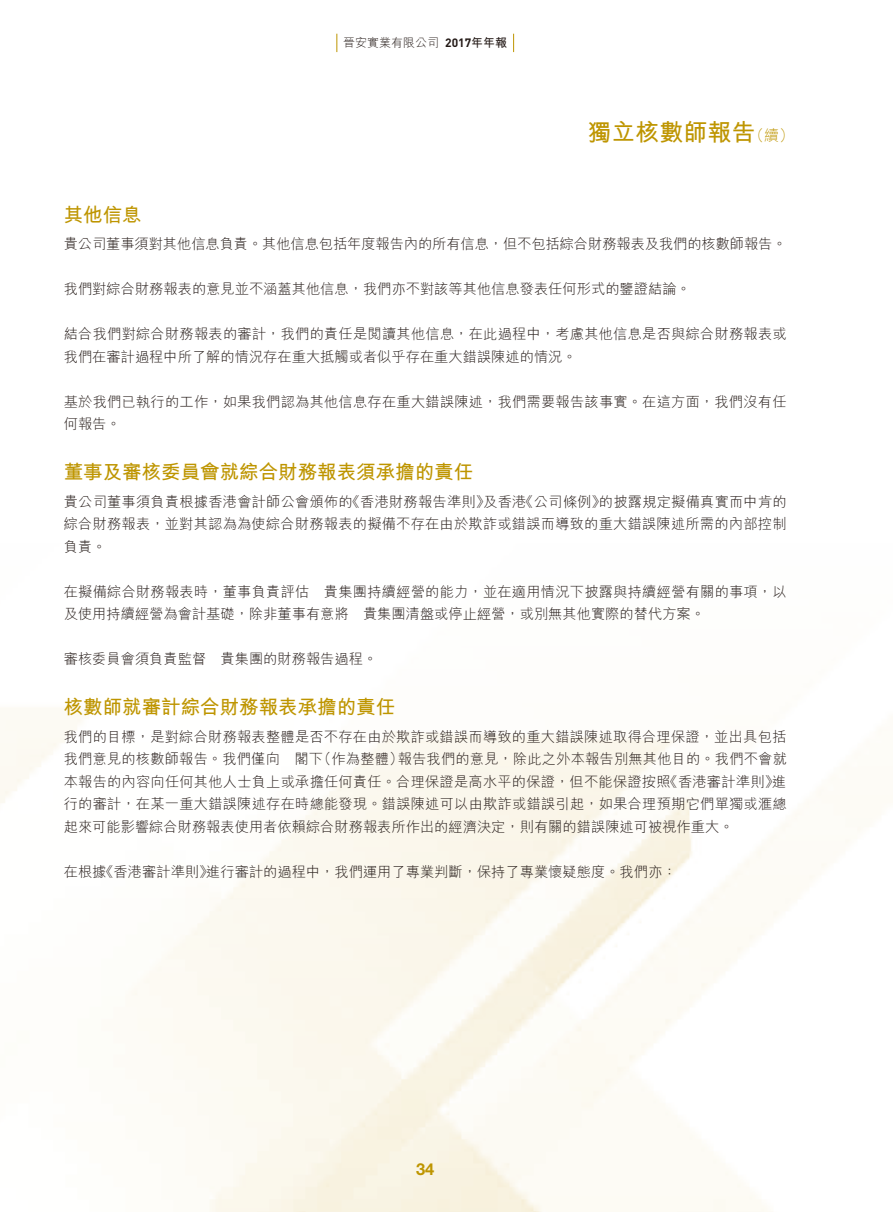
<style>
.page{position:relative;width:893px;height:1212px;background:#fff}
.page>*{position:absolute;margin:0;border:0;box-sizing:border-box;transform-origin:0 0}
.Heading_1{font:700 24px "M Hei HK";color:#be9500}
.Subhead_1{font:700 19.5px "M Hei HK";color:#be9500}
.t1{font:700 16.5px "Helvetica Neue LT Std";color:#be9500}
.Heading_1-2{font:300 15px "M Hei HK";color:#be9500}
.Body{font:300 14.25px/22.5px "M Hei HK";letter-spacing:.015em;color:#231916}
.Body-2{font:300 14.25px "M Hei HK";letter-spacing:-.005em;color:#231916}
.t2{font:300 12px "M Hei HK";color:#231916}
.t3{font:700 12px "DIN";color:#231916}
.s1{font-family:"M Hei HK"}
</style>
<div class="page">
<svg style="left:336px;top:34px;width:1px;height:18px"></svg>
<svg style="left:513px;top:34px;width:1px;height:18px"></svg>
<p class="t2" style="left:343px;top:37px;width:97px">晉安實業有限公司</p>
<p class="t3" style="left:445px;top:35px;width:64px">2017<span class="s1">年年報</span></p>
<p class="Heading_1" style="left:587px;top:114px;width:169px">獨立核數師報告</p>
<p class="Heading_1-2" style="left:749px;top:127px;width:47px">（續(</p>
<p class="Subhead_1" style="left:64px;top:200px;width:79px">其他信息</p>
<p class="Body-2" style="left:64px;top:237px;width:724px">貴公司董事須對其他信息負責。其他信息包括年度報告內的所有信息，但不包括綜合財務報表及我們的核數師報告。</p>
<p class="Body" style="left:64px;top:278px;width:629px">我們對綜合財務報表的意見並不涵蓋其他信息，我們亦不對該等其他信息發表任何形式的鑒證結論。</p>
<p class="Body" style="left:64px;top:323px;width:724px">結合我們對綜合財務報表的審計，我們的責任是閱讀其他信息，在此過程中，考慮其他信息是否與綜合財務報表或我們在審計過程中所了解的情況存在重大抵觸或者似乎存在重大錯誤陳述的情況。</p>
<p class="Body" style="left:64px;top:390px;width:724px">基於我們已執行的工作，如果我們認為其他信息存在重大錯誤陳述，我們需要報告該事實。在這方面，我們沒有任何報告。</p>
<p class="Subhead_1" style="left:64px;top:458px;width:411px">董事及審核委員會就綜合財務報表須承擔的責任</p>
<p class="Body" style="left:599px;top:490px;width:189px">的披露規定擬備真實而中肯的</p>
<p class="Body" style="left:64px;top:490px;width:724px">貴公司董事須負責根據香港會計師公會頒佈的<br>綜合財務報表，並對其認為為使綜合財務報表的擬備不存在由於欺詐或錯誤而導致的重大錯誤陳述所需的內部控制負責。</p>
<p class="Body" style="left:324px;top:580px;width:464px">貴集團持續經營的能力，並在適用情況下披露與持續經營有關的事項，以</p>
<p class="Body" style="left:346px;top:490px;width:146px">《香港財務報告準則》</p>
<p class="Body" style="left:519px;top:490px;width:88px">《公司條例》</p>
<p class="Body" style="left:483px;top:490px;width:45px">及香港</p>
<p class="Body" style="left:64px;top:580px;width:247px">在擬備綜合財務報表時，董事負責評估</p>
<p class="Body" style="left:64px;top:603px;width:286px">及使用持續經營為會計基礎，除非董事有意將</p>
<p class="Body" style="left:221px;top:648px;width:158px">貴集團的財務報告過程。</p>
<p class="Body" style="left:363px;top:603px;width:344px">貴集團清盤或停止經營，或別無其他實際的替代方案。</p>
<p class="Body" style="left:64px;top:648px;width:144px">審核委員會須負責監督</p>
<p class="Subhead_1" style="left:64px;top:693px;width:333px">核數師就審計綜合財務報表承擔的責任</p>
<p class="Body" style="left:64px;top:725px;width:725px;text-align:right">我們的目標，是對綜合財務報表整體是否不存在由於欺詐或錯誤而導致的重大錯誤陳述取得合理保證，並出具包括報告我們的意見，除此之外本報告別無其他目的。我們不會就</p>
<p class="Body" style="left:64px;top:748px;width:218px">我們意見的核數師報告。我們僅向</p>
<p class="Body" style="left:317px;top:748px;width:88px">（作為整體）</p>
<p class="Body" style="left:294px;top:748px;width:30px">閣下</p>
<p class="Body" style="left:64px;top:770px;width:724px">本報告的內容向任何其他人士負上或承擔任何責任。合理保證是高水平的保證，但不能保證按照<br>行的審計，在某一重大錯誤陳述存在時總能發現。錯誤陳述可以由欺詐或錯誤引起，如果合理預期它們單獨或滙總起來可能影響綜合財務報表使用者依賴綜合財務報表所作出的經濟決定，則有關的錯誤陳述可被視作重大。</p>
<p class="Body" style="left:206px;top:860px;width:472px">進行審計的過程中，我們運用了專業判斷，保持了專業懷疑態度。我們亦：</p>
<p class="Body" style="left:663px;top:770px;width:124px">《香港審計準則進》</p>
<p class="Body" style="left:99px;top:860px;width:115px">《香港審計準則》</p>
<p class="Body" style="left:64px;top:860px;width:44px">在根據</p>
<p class="t1" style="left:416px;top:1158px;width:20px">34</p>
</div>
